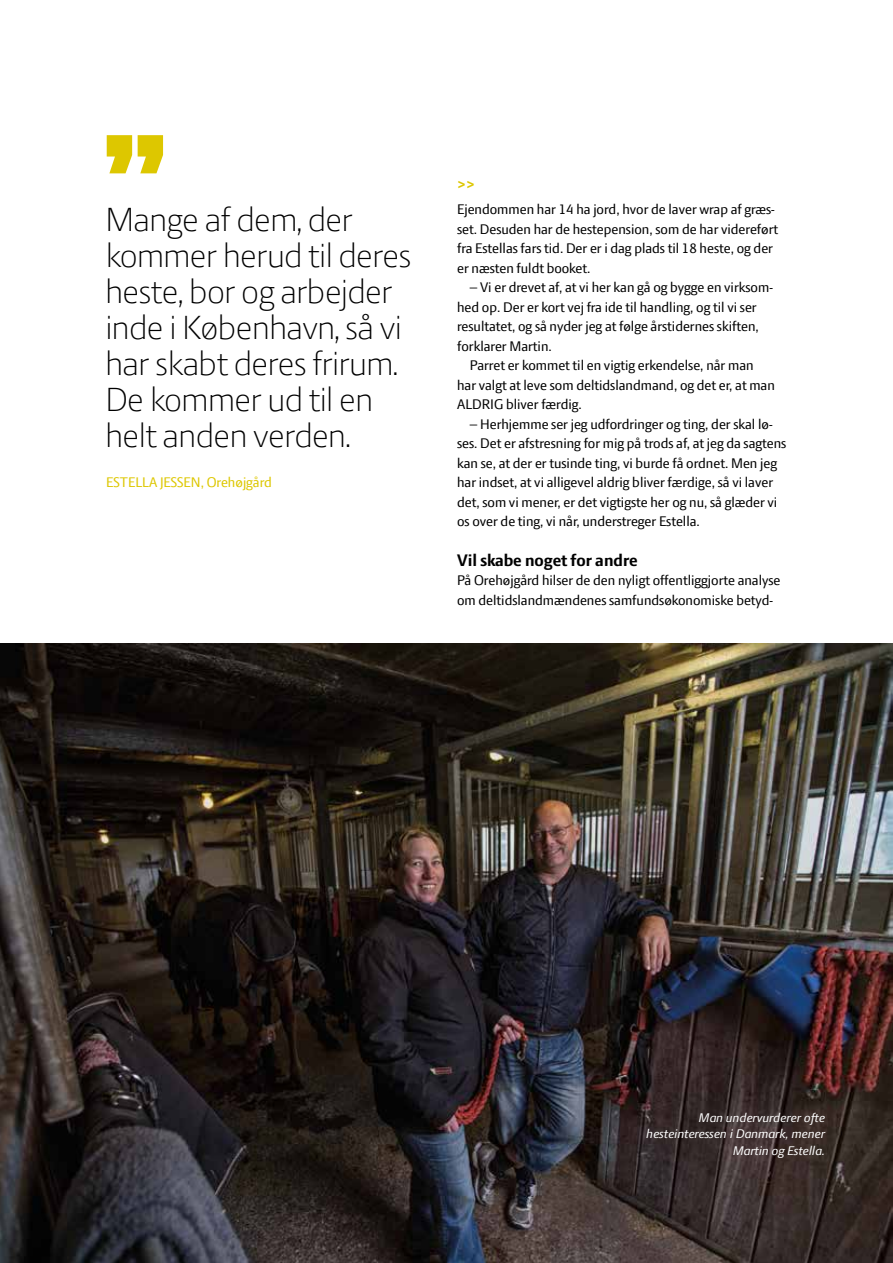
<style>
.page{position:relative;width:893px;height:1263px;background:#fff}
.page>*{position:absolute;margin:0;border:0;box-sizing:border-box;transform-origin:0 0}
.t1{font:800 140.55px "LF Press Sans";color:#ddc700}
.t2{font:300 36px/36px "LF Press Sans";color:#000}
.t3{font:700 18px "LF Press Sans";color:#000}
.t4{font:700 18px "LF Press Sans";color:#ddc700}
.t5{font:15px/19.5px "LF Press Sans";color:#000}
.t6{font:15px "LF Press Sans";color:#ddc700}
.t7{font:italic 13.5px/16.5px "LF Press Sans";color:#fff;text-align:right}
</style>
<div class="page">
<img style="left:0;top:643px;width:893px;height:620px">
<h1 class="t1" style="left:104px;top:99px;width:63px">”</h1>
<h2 class="t2" style="left:106px;top:200px;width:307px">Mange af dem, der kommer herud til deres heste, bor og arbejder inde i København, så vi har skabt deres frirum.<br>De kommer ud til en helt anden verden.</h2>
<p class="t6" style="left:106px;top:474px;width:167px">ESTELLA JESSEN, Orehøjgård</p>
<p class="t4" style="left:457px;top:174px;width:19px">&gt;&gt;</p>
<p class="t5" style="left:457px;top:200px;width:322px">Ejendommen har 14 ha jord, hvor de laver wrap af græs&shy;set. Desuden har de hestepension, som de har videreført fra Estellas fars tid. Der er i dag plads til 18 heste, og der er næsten fuldt booket.</p>
<p class="t5" style="left:457px;top:278px;width:317px;text-indent:13px">– Vi er drevet af, at vi her kan gå og bygge en virksom&shy;hed op. Der er kort vej fra ide til handling, og til vi ser resultatet, og så nyder jeg at følge årstidernes skiften, forklarer Martin.</p>
<p class="t5" style="left:457px;top:356px;width:319px;text-indent:13px">Parret er kommet til en vigtig erkendelse, når man har valgt at leve som deltidslandmand, og det er, at man<br>ALDRIG bliver færdig.</p>
<p class="t5" style="left:457px;top:414px;width:331px;text-indent:13px">– Herhjemme ser jeg udfordringer og ting, der skal lø&shy;ses. Det er afstresning for mig på trods af, at jeg da sagtens kan se, at der er tusinde ting, vi burde få ordnet. Men jeg har indset, at vi alligevel aldrig bliver færdige, så vi laver det, som vi mener, er det vigtigste her og nu, så glæder vi os over de ting, vi når, understreger Estella.</p>
<p class="t3" style="left:457px;top:549px;width:182px">Vil skabe noget for andre</p>
<p class="t5" style="left:457px;top:570px;width:325px">På Orehøjgård hilser de den nyligt offentliggjorte analyse om deltidslandmændenes samfundsøkonomiske betyd-</p>
<p class="t7" style="left:646px;top:1109px;width:180px">Man undervurderer ofte hesteinteressen i Danmark, mener<br>Martin og Estella.</p>
</div>
